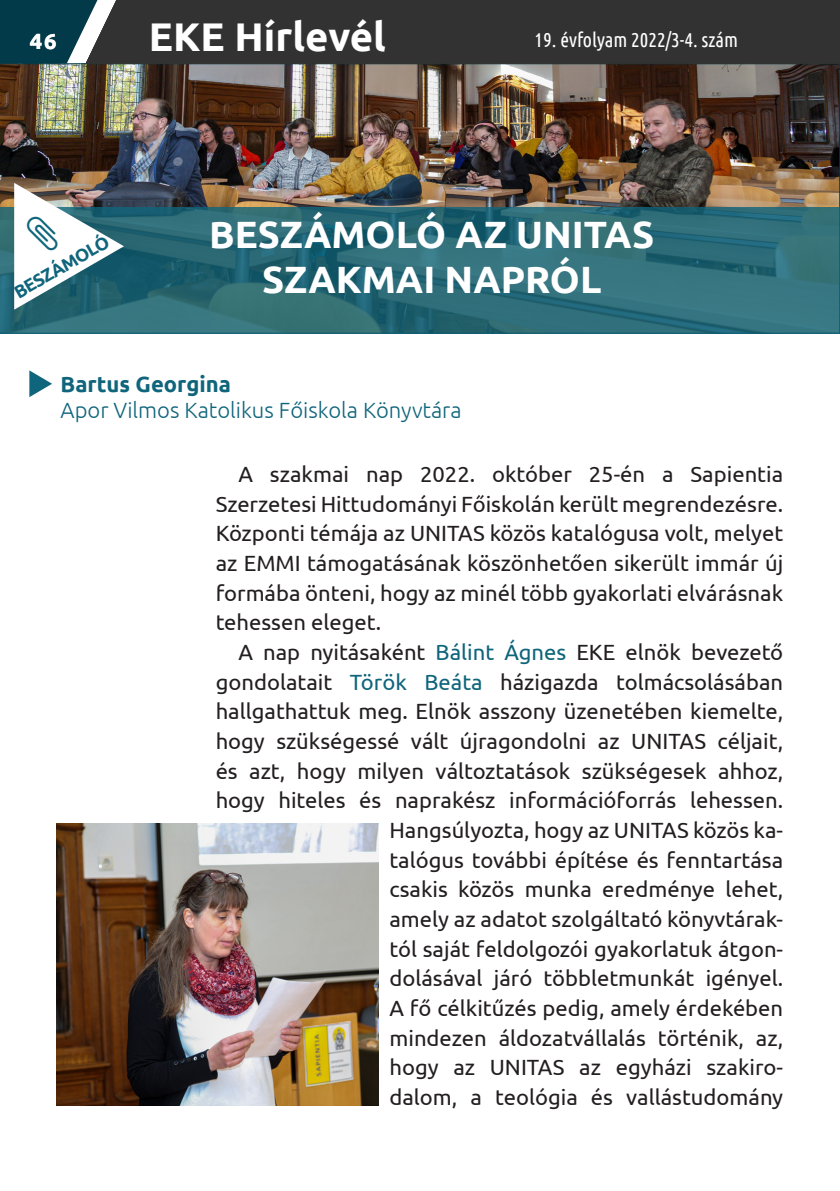
<style>
.page{position:relative;width:840px;height:1191px;background:#fff}
.page>*{position:absolute;margin:0;border:0;box-sizing:border-box;transform-origin:0 0}
.t1{font:700 40px "Ubuntu";color:#fff}
.EKE_cím{font:700 38px "Ubuntu";color:#fff}
.EKE_alap{font:22px/29.6px "Ubuntu";color:#231f20;text-align:justify}
.Eke_titulus{font:300 22px "Ubuntu";color:#0f657b}
.EKE_szerzo{font:700 22px "Ubuntu";color:#0f657b}
.t2{font:700 22px "Ubuntu";color:#fff}
.t3{font:20px "Ubuntu Condensed";color:#fff}
.Lábjegyzet{font:700 18px "Ubuntu";color:#0f657b}
.s1{color:#0f657b}
</style>
<div class="page">
<img style="left:0;top:64px;width:839px;height:143px">
<img style="left:57px;top:823px;width:321px;height:282px">
<div style="left:207px;top:0;width:632px;height:63px;background:#323232"></div>
<svg style="left:0;top:0;width:207px;height:63px;background:#31474d"></svg>
<svg style="left:0;top:207px;width:839px;height:126px;background:#2c6c77"></svg>
<svg style="left:29px;top:370px;width:23px;height:27px"></svg>
<svg style="left:14px;top:183px;width:110px;height:127px"></svg>
<p class="t2" style="left:30px;top:28px;width:28px">46</p>
<h1 class="t1" style="left:149px;top:12px;width:238px">EKE Hírlevél</h1>
<p class="t3" style="left:534px;top:28px;width:205px">19. évfolyam 2022/3-4. szám</p>
<p class="Lábjegyzet" style="left:10px;top:284px;width:108px;rotate:-30deg">BESZÁMOLÓ</p>
<p class="EKE_cím" style="left:209px;top:211px;width:446px">BESZÁMOLÓ AZ UNITAS</p>
<p class="EKE_cím" style="left:262px;top:257px;width:340px">SZAKMAI NAPRÓL</p>
<p class="EKE_szerzo" style="left:61px;top:370px;width:172px">Bartus Georgina</p>
<p class="Eke_titulus" style="left:61px;top:397px;width:402px">Apor Vilmos Katolikus Főiskola Könyvtára</p>
<p class="EKE_alap" style="left:215px;top:458px;width:568px;text-indent:23px">A szakmai nap 2022. október 25-én a Sapientia Szerzetesi Hittudományi Főiskolán került megrendezésre.<br>Központi témája az UNITAS közös katalógusa volt, melyet az EMMI támogatásának köszönhetően sikerült immár új formába önteni, hogy az minél több gyakorlati elvárásnak tehessen eleget.</p>
<p class="EKE_alap" style="left:215px;top:636px;width:568px;text-align:right">A nap nyitásaként <span class="s1">Bálint Ágnes</span> EKE elnök bevezető gondolatait <span class="s1">Török Beáta</span> házigazda tolmácsolásában hallgathattuk meg. Elnök asszony üzenetében kiemelte, hogy szükségessé vált újragondolni az UNITAS céljait, és azt, hogy milyen változtatások szükségesek ahhoz, hogy hiteles és naprakész információforrás lehessen.<br>Hangsúlyozta, hogy az UNITAS közös ka-<br>talógus további építése és fenntartása<br>csakis közös munka eredménye lehet,<br>amely az adatot szolgáltató könyvtárak-<br>tól saját feldolgozói gyakorlatuk átgon-<br>dolásával járó többletmunkát igényel.<br>A fő célkitűzés pedig, amely érdekében<br>mindezen áldozatvállalás történik, az,<br>hogy az UNITAS az egyházi szakiro-<br>dalom, a teológia és vallástudomány</p>
</div>
